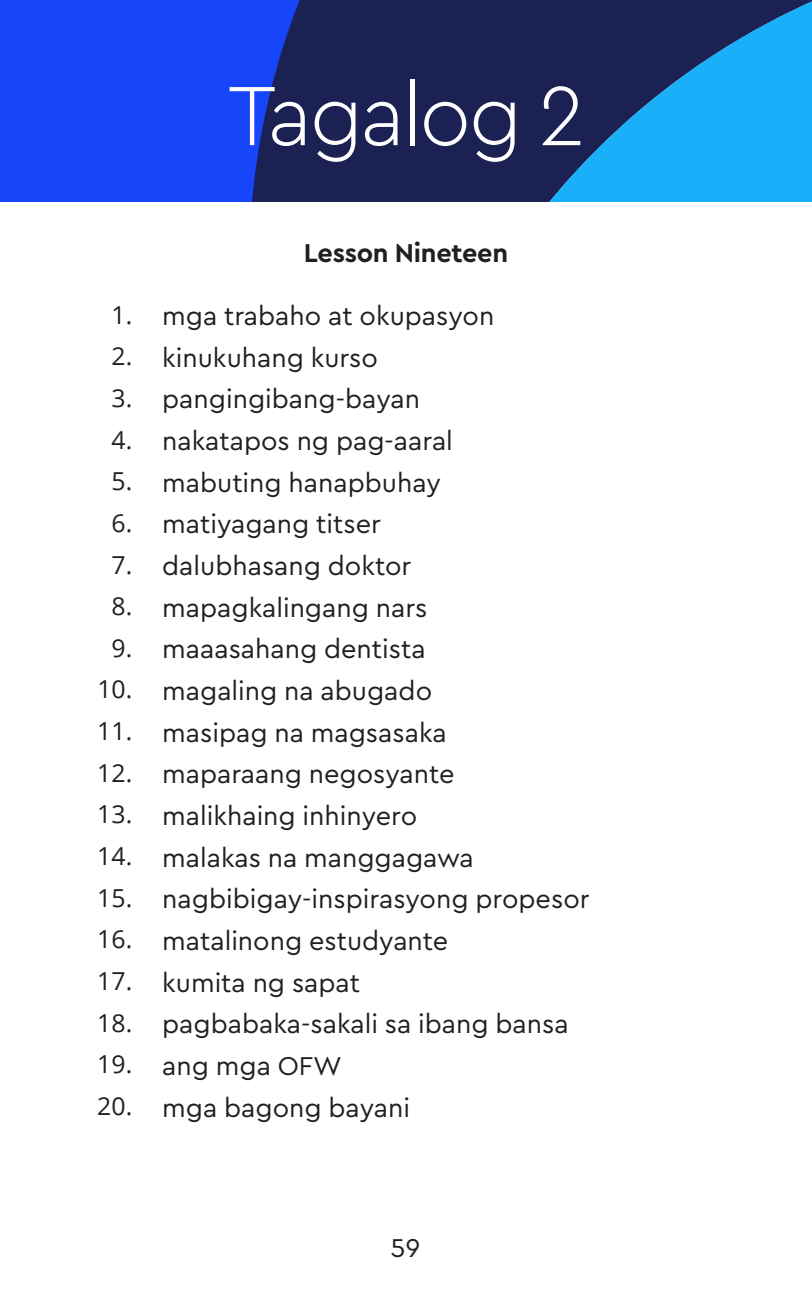
<style>
.page{position:relative;width:812px;height:1297px;background:#fff}
.page>*{position:absolute;margin:0;border:0;box-sizing:border-box;transform-origin:0 0}
.t1{font:300 87.98px "Cera PRO";letter-spacing:-.03em;color:#fff;scale:.96 1}
.List_Paragraph{font:27px "Cera PRO";color:#231f20}
.t2{font:700 27px "Cera PRO";letter-spacing:-.01em;color:#231f20}
.t3{font:24.75px/41.6px "Open Sans";letter-spacing:.015em;color:#231f20;text-align:center}
</style>
<div class="page">
<div style="left:0;top:0;width:207px;height:201px;background:#1745fa"></div>
<svg style="left:207px;top:0;width:84px;height:201px;background:#183cd3"></svg>
<svg style="left:291px;top:0;width:493px;height:201px;background:#1b447d"></svg>
<div style="left:784px;top:0;width:27px;height:201px;background:#19aff9"></div>
<p class="t3" style="left:97px;top:293px;width:37px">1.<br>2.<br>3.<br>4.<br>5.<br>6.<br>7.<br>8.<br>9.<br>10.<br>11.<br>12.<br>13.<br>14.<br>15.<br>16.<br>17.<br>18.<br>19.<br>20.</p>
<h1 class="t1" style="left:227px;top:57px;width:373px">Tagalog 2</h1>
<p class="t2" style="left:303px;top:235px;width:206px">Lesson Nineteen</p>
<p class="List_Paragraph" style="left:162px;top:298px;width:333px">mga trabaho at okupasyon</p>
<p class="List_Paragraph" style="left:162px;top:339px;width:217px">kinukuhang kurso</p>
<p class="List_Paragraph" style="left:162px;top:381px;width:259px">pangingibang-bayan</p>
<p class="List_Paragraph" style="left:162px;top:423px;width:292px">nakatapos ng pag-aaral</p>
<p class="List_Paragraph" style="left:162px;top:464px;width:280px">mabuting hanapbuhay</p>
<p class="List_Paragraph" style="left:162px;top:506px;width:220px">matiyagang titser</p>
<p class="List_Paragraph" style="left:162px;top:548px;width:250px">dalubhasang doktor</p>
<p class="List_Paragraph" style="left:162px;top:589px;width:266px">mapagkalingang nars</p>
<p class="List_Paragraph" style="left:162px;top:631px;width:265px">maaasahang dentista</p>
<p class="List_Paragraph" style="left:162px;top:672px;width:271px">magaling na abugado</p>
<p class="List_Paragraph" style="left:162px;top:714px;width:286px">masipag na magsasaka</p>
<p class="List_Paragraph" style="left:162px;top:756px;width:294px">maparaang negosyante</p>
<p class="List_Paragraph" style="left:162px;top:797px;width:256px">malikhaing inhinyero</p>
<p class="List_Paragraph" style="left:162px;top:839px;width:313px">malakas na manggagawa</p>
<p class="List_Paragraph" style="left:162px;top:881px;width:428px">nagbibigay-inspirasyong propesor</p>
<p class="List_Paragraph" style="left:162px;top:922px;width:287px">matalinong estudyante</p>
<p class="List_Paragraph" style="left:162px;top:964px;width:199px">kumita ng sapat</p>
<p class="List_Paragraph" style="left:162px;top:1005px;width:408px">pagbabaka-sakali sa ibang bansa</p>
<p class="List_Paragraph" style="left:162px;top:1047px;width:181px">ang mga OFW</p>
<p class="List_Paragraph" style="left:162px;top:1089px;width:249px">mga bagong bayani</p>
<p class="List_Paragraph" style="left:390px;top:1229px;width:31px">59</p>
</div>
